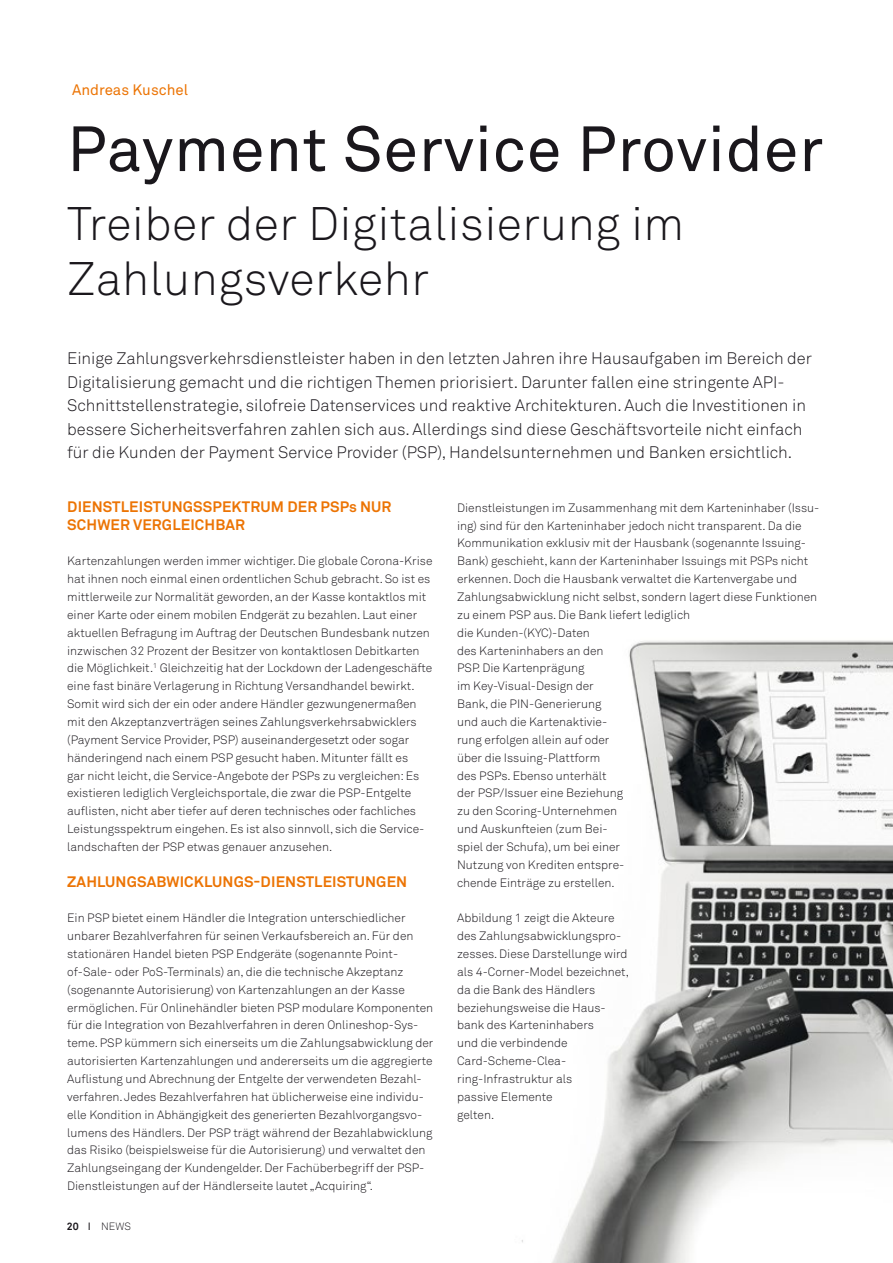
<style>
.page{position:relative;width:893px;height:1263px;background:#fff}
.page>*{position:absolute;margin:0;border:0;box-sizing:border-box;transform-origin:0 0}
.Artikel_Subheadline{font:63px "Akkurat Std";letter-spacing:.01em;color:#1a171c}
.Artikel_Subheadline-2{font:300 46.5px/55.8px "Akkurat Std";letter-spacing:.01em;color:#1a171c}
.Artikel_Intro_11pt{font:300 16.5px/23.5px "Akkurat Std";color:#1a171c}
.Zwischenheadline_1{font:700 15px/17.9px "Akkurat Std";letter-spacing:.01em;color:#ec7404}
.Artikel_Autor_10pt{font:15px "Akkurat Std";color:#ec7404}
.Fließtext_8pt__light{font:300 12px/17.9px "Akkurat Std";color:#1a171c}
.t1{font:300 10.5px "Akkurat Std";color:#1a171c}
.s1{font-weight:700}
.s2{font-weight:400}
</style>
<div class="page">
<img style="left:521px;top:640px;width:372px;height:623px">
<p class="Artikel_Autor_10pt" style="left:72px;top:81px;width:118px">Andreas Kuschel</p>
<p class="Artikel_Subheadline" style="left:67px;top:112px;width:758px">Payment Service Provider</p>
<p class="Artikel_Subheadline-2" style="left:67px;top:195px;width:619px">Treiber der Digitalisierung im<br>Zahlungsverkehr</p>
<p class="Artikel_Intro_11pt" style="left:67px;top:346px;width:746px">Einige Zahlungsverkehrsdienstleister haben in den letzten Jahren ihre Hausaufgaben im Bereich der Digitalisierung gemacht und die richtigen Themen priorisiert. Darunter fallen eine stringente API-Schnittstellenstrategie, silofreie Datenservices und reaktive Architekturen. Auch die Investitionen in bessere Sicherheitsverfahren zahlen sich aus. Allerdings sind diese Geschäftsvorteile nicht einfach für die Kunden der Payment Service Provider (PSP), Handelsunternehmen und Banken ersichtlich.</p>
<p class="Zwischenheadline_1" style="left:67px;top:497px;width:326px">DIENSTLEISTUNGSSPEKTRUM DER PSPs NUR<br>SCHWER VERGLEICHBAR</p>
<p class="Fließtext_8pt__light" style="left:67px;top:552px;width:367px">Kartenzahlungen werden immer wichtiger. Die globale Corona-Krise hat ihnen noch einmal einen ordentlichen Schub gebracht. So ist es mittlerweile zur Normalität geworden, an der Kasse kontaktlos mit einer Karte oder einem mobilen Endgerät zu bezahlen. Laut einer aktuellen Befragung im Auftrag der Deutschen Bundesbank nutzen inzwischen 32 Prozent der Besitzer von kontaktlosen Debitkarten die Möglichkeit.<sup>1</sup> Gleichzeitig hat der Lockdown der Ladengeschäfte eine fast binäre Verlagerung in Richtung Versandhandel bewirkt.<br>Somit wird sich der ein oder andere Händler gezwungenermaßen mit den Akzeptanzverträgen seines Zahlungsverkehrsabwicklers (Payment Service Provider, PSP) auseinandergesetzt oder sogar händeringend nach einem PSP gesucht haben. Mitunter fällt es<br>gar nicht leicht, die Service-Angebote der PSPs zu vergleichen: Es existieren lediglich Vergleichsportale, die zwar die PSP-Entgelte auflisten, nicht aber tiefer auf deren technisches oder fachliches Leistungsspektrum eingehen. Es ist also sinnvoll, sich die Service&shy;landschaften der PSP etwas genauer anzusehen.</p>
<p class="Zwischenheadline_1" style="left:67px;top:872px;width:341px">ZAHLUNGSABWICKLUNGS-DIENSTLEISTUNGEN</p>
<p class="Fließtext_8pt__light" style="left:67px;top:909px;width:368px">Ein PSP bietet einem Händler die Integration unterschiedlicher unbarer Bezahlverfahren für seinen Verkaufsbereich an. Für den stationären Handel bieten PSP Endgeräte (sogenannte Point&shy;of-Sale- oder PoS-Terminals) an, die die technische Akzeptanz (sogenannte Autorisierung) von Kartenzahlungen an der Kasse ermöglichen. Für Onlinehändler bieten PSP modulare Komponenten für die Integration von Bezahlverfahren in deren Onlineshop-Sys&shy;teme. PSP kümmern sich einerseits um die Zahlungsabwicklung der autorisierten Kartenzahlungen und andererseits um die aggregierte Auflistung und Abrechnung der Entgelte der verwendeten Bezahl&shy;verfahren. Jedes Bezahlverfahren hat üblicherweise eine individu&shy;elle Kondition in Abhängigkeit des generierten Bezahlvorgangsvo&shy;lumens des Händlers. Der PSP trägt während der Bezahlabwicklung das Risiko (beispielsweise für die Autorisierung) und verwaltet den Zahlungseingang der Kundengelder. Der Fachüberbegriff der PSP-Dienstleistungen auf der Händlerseite lautet „Acquiring“.</p>
<p class="Fließtext_8pt__light" style="left:457px;top:499px;width:364px">Dienstleistungen im Zusammenhang mit dem Karteninhaber (Issu&shy;ing) sind für den Karteninhaber jedoch nicht transparent. Da die Kommunikation exklusiv mit der Hausbank (sogenannte Issuing-Bank) geschieht, kann der Karteninhaber Issuings mit PSPs nicht erkennen. Doch die Hausbank verwaltet die Kartenvergabe und Zahlungsabwicklung nicht selbst, sondern lagert diese Funktionen zu einem PSP aus. Die Bank liefert lediglich<br>die Kunden-(KYC)-Daten<br>des Karteninhabers an den<br>PSP. Die Kartenprägung<br>im Key-Visual-Design der<br>Bank, die PIN-Generierung<br>und auch die Kartenaktivie-<br>rung erfolgen allein auf oder<br>über die Issuing-Plattform<br>des PSPs. Ebenso unterhält<br>der PSP/Issuer eine Beziehung<br>zu den Scoring-Unternehmen<br>und Auskunfteien (zum Bei-<br>spiel der Schufa), um bei einer<br>Nutzung von Krediten entspre-<br>chende Einträge zu erstellen.</p>
<p class="Fließtext_8pt__light" style="left:457px;top:909px;width:174px">Abbildung 1 zeigt die Akteure des Zahlungsabwicklungspro&shy;zesses. Diese Darstellunge wird als 4-Corner-Model bezeichnet, da die Bank des Händlers beziehungsweise die Haus&shy;bank des Karteninhabers<br>und die verbindende<br>Card-Scheme-Clea&shy;ring-Infrastruktur als<br>passive Elemente<br>gelten.</p>
<p class="t1" style="left:67px;top:1220px;width:66px"><span class="s1">20</span> <span class="s2">I</span> NEWS</p>
</div>
